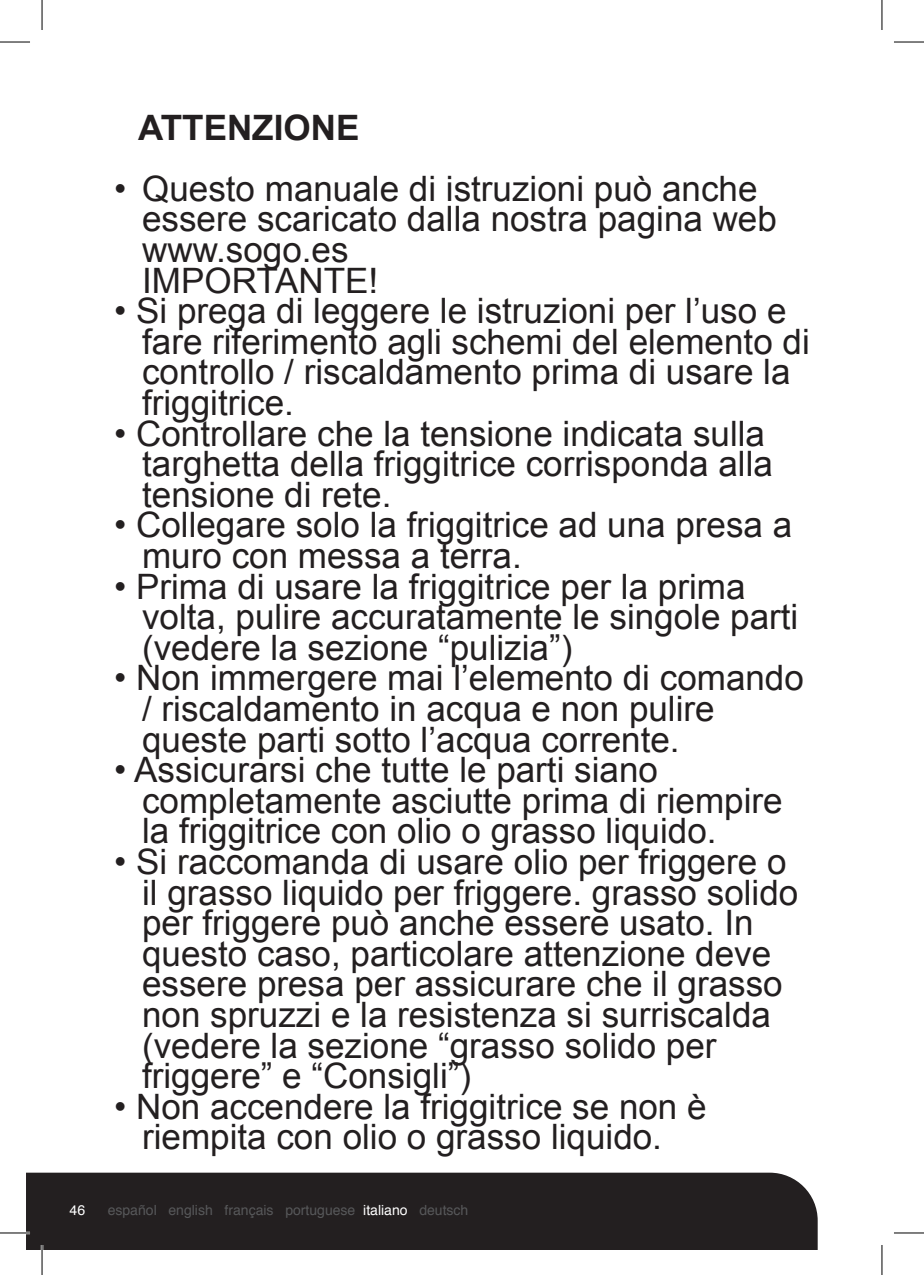
<style>
.page{position:relative;width:924px;height:1275px;background:#fff}
.page>*{position:absolute;margin:0;border:0;box-sizing:border-box;transform-origin:0 0}
.t1{font:35px/30.6px "Arial";color:#231f20}
.t2{font:700 35px "Arial";color:#231f20}
.t3{font:14px "Helvetica";color:#57585a}
.t4{font:14px "Helvetica";color:#fff}
.s1{color:#fff}
</style>
<div class="page">
<div style="left:26px;top:1172px;width:791px;height:78px;background:#231f20"></div>
<hr style="left:0;top:1231px;width:30px;height:3px;background:#fff">
<hr style="left:41px;top:1245px;width:2px;height:30px;background:#fff">
<hr style="left:0;top:42px;width:30px;height:1px;background:#000">
<hr style="left:893px;top:42px;width:30px;height:1px;background:#000">
<hr style="left:0;top:1232px;width:30px;height:1px;background:#000">
<hr style="left:893px;top:1232px;width:30px;height:1px;background:#000">
<hr style="left:42px;top:0;width:1px;height:30px;background:#000">
<hr style="left:42px;top:1245px;width:1px;height:30px;background:#000">
<hr style="left:881px;top:0;width:1px;height:30px;background:#000">
<hr style="left:881px;top:1245px;width:1px;height:30px;background:#000">
<p class="t2" style="left:138px;top:104px;width:223px">ATTENZIONE</p>
<p class="t1" style="left:142px;top:173px;width:636px;text-indent:-28px">• Questo manuale di istruzioni può anche essere scaricato dalla nostra pagina web www.sogo.es<br>IMPORTANTE!</p>
<p class="t1" style="left:142px;top:296px;width:668px;text-indent:-28px">• Si prega di leggere le istruzioni per l’uso e fare riferimento agli schemi del elemento di controllo / riscaldamento prima di usare la friggitrice.</p>
<p class="t1" style="left:142px;top:418px;width:632px;text-indent:-28px">• Controllare che la tensione indicata sulla targhetta della friggitrice corrisponda alla tensione di rete.</p>
<p class="t1" style="left:142px;top:510px;width:651px;text-indent:-28px">• Collegare solo la friggitrice ad una presa a muro con messa a terra.</p>
<p class="t1" style="left:142px;top:571px;width:657px;text-indent:-28px">• Prima di usare la friggitrice per la prima volta, pulire accuratamente le singole parti (vedere la sezione “pulizia”)</p>
<p class="t1" style="left:142px;top:663px;width:663px;text-indent:-28px">• Non immergere mai l’elemento di comando / riscaldamento in acqua e non pulire queste parti sotto l’acqua corrente.</p>
<p class="t1" style="left:142px;top:755px;width:641px;text-indent:-28px">• Assicurarsi che tutte le parti siano completamente asciutte prima di riempire la friggitrice con olio o grasso liquido.</p>
<p class="t1" style="left:142px;top:846px;width:657px;text-indent:-28px">• Si raccomanda di usare olio per friggere o il grasso liquido per friggere. grasso solido per friggere può anche essere usato. In questo caso, particolare attenzione deve essere presa per assicurare che il grasso non spruzzi e la resistenza si surriscalda (vedere la sezione “grasso solido per friggere” e “Consigli”)</p>
<p class="t1" style="left:114px;top:1091px;width:593px;text-align:center">• Non accendere la friggitrice se non è riempita con olio o grasso liquido.</p>
<p class="t4" style="left:70px;top:1199px;width:17px">46</p>
<p class="t3" style="left:108px;top:1199px;width:362px">español english français portuguese <span class="s1">italiano</span> deutsch</p>
</div>
